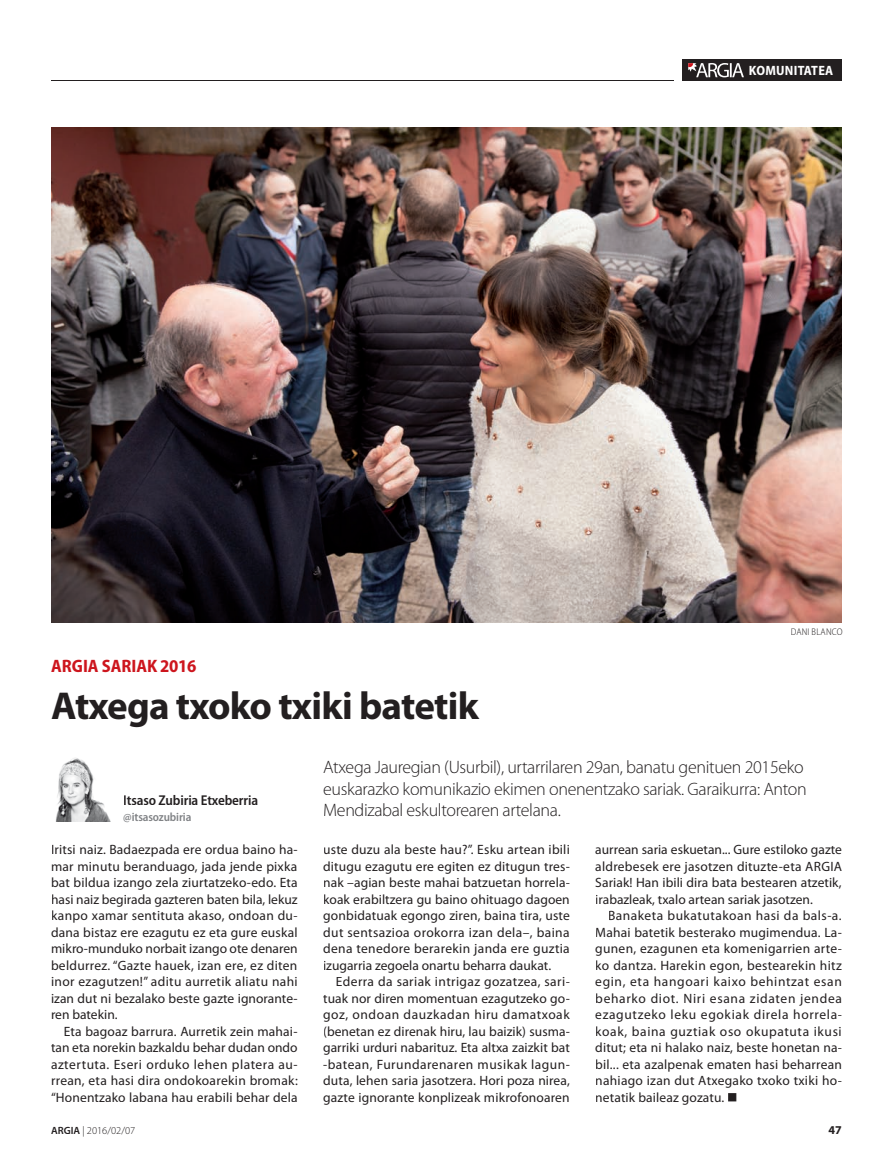
<style>
.page{position:relative;width:893px;height:1170px;background:#fff}
.page>*{position:absolute;margin:0;border:0;box-sizing:border-box;transform-origin:0 0}
.t1{font:700 39px "Myriad Pro";letter-spacing:-.02em;color:#231f20}
.t2{font:300 18px/21.6px "Myriad Pro";letter-spacing:-.02em;color:#231f20}
.t3{font:700 semi-condensed 18px "Myriad Pro";color:#cd151d}
.t4{font:600 semi-condensed 14.25px "Myriad Pro";letter-spacing:-.01em;color:#231f20}
.t5{font:13.5px/16.5px "Myriad Pro";letter-spacing:.005em;color:#231f20;text-align:justify}
.t6{font:700 semi-condensed 13.5px "Myriad Pro";letter-spacing:.02em;color:#fff}
.t7{font:600 semi-condensed 12px "Myriad Pro";letter-spacing:-.01em;color:#808285}
.t8{font:700 12px "Myriad Pro";color:#231f20}
.t9{font:300 10.5px "Myriad Pro";color:#231f20}
.t10{font:300 semi-condensed 9.75px "Myriad Pro";letter-spacing:.02em;color:#231f20}
.s1{font-weight:600}
</style>
<div class="page">
<hr style="left:51px;top:80px;width:623px;height:1px;background:#231f20">
<img style="left:51px;top:128px;width:791px;height:495px">
<div style="left:682px;top:60px;width:160px;height:21px;background:#231f20"></div>
<svg style="left:688px;top:63px;width:56px;height:14px"></svg>
<img style="left:56px;top:758px;width:55px;height:63px">
<p class="t6" style="left:749px;top:62px;width:86px">KOMUNITATEA</p>
<h2 class="t3" style="left:51px;top:654px;width:147px">ARGIA SARIAK 2016</h2>
<h1 class="t1" style="left:51px;top:680px;width:429px">Atxega txoko txiki batetik</h1>
<p class="t10" style="left:791px;top:625px;width:53px">DANI BLANCO</p>
<p class="t4" style="left:123px;top:790px;width:136px">Itsaso Zubiria Etxeberria</p>
<p class="t7" style="left:123px;top:809px;width:70px">@itsasozubiria</p>
<p class="t5" style="left:51px;top:841px;width:248px">Iritsi naiz. Badaezpada ere ordua baino ha&shy;mar minutu beranduago, jada jende pixka bat bildua izango zela ziurtatzeko-edo. Eta hasi naiz begirada gazteren baten bila, lekuz kanpo xamar sentituta akaso, ondoan du&shy;dana bistaz ere ezagutu ez eta gure euskal mikro-munduko norbait izango ote denaren beldurrez. “Gazte hauek, izan ere, ez diten inor ezagutzen!” aditu aurretik aliatu nahi izan dut ni bezalako beste gazte ignorante&shy;ren batekin.</p>
<p class="t5" style="left:51px;top:1022px;width:248px;text-indent:13px">Eta bagoaz barrura. Aurretik zein mahai&shy;tan eta norekin bazkaldu behar dudan ondo aztertuta. Eseri orduko lehen platera au&shy;rrean, eta hasi dira ondokoarekin bromak: “Honentzako labana hau erabili behar dela</p>
<h2 class="t2" style="left:323px;top:756px;width:485px">Atxega Jauregian (Usurbil), urtarrilaren 29an, banatu genituen 2015eko euskarazko komunikazio ekimen onenentzako sariak. Garaikurra: Anton<br>Mendizabal eskultorearen artelana.</h2>
<p class="t5" style="left:323px;top:841px;width:248px">uste duzu ala beste hau?”. Esku artean ibili ditugu ezagutu ere egiten ez ditugun tres&shy;nak –agian beste mahai batzuetan horrela&shy;koak erabiltzera gu baino ohituago dagoen gonbidatuak egongo ziren, baina tira, uste dut sentsazioa orokorra izan dela–, baina dena tenedore berarekin janda ere guztia izugarria zegoela onartu beharra daukat.</p>
<p class="t5" style="left:323px;top:973px;width:248px;text-indent:13px">Ederra da sariak intrigaz gozatzea, sari&shy;tuak nor diren momentuan ezagutzeko go&shy;goz, ondoan dauzkadan hiru damatxoak (benetan ez direnak hiru, lau baizik) susma&shy;garriki urduri nabarituz. Eta altxa zaizkit bat -batean, Furundarenaren musikak lagun&shy;duta, lehen saria jasotzera. Hori poza nirea, gazte ignorante konplizeak mikrofonoaren</p>
<p class="t5" style="left:595px;top:841px;width:248px">aurrean saria eskuetan... Gure estiloko gazte aldrebesek ere jasotzen dituzte-eta ARGIA Sariak! Han ibili dira bata bestearen atzetik, irabazleak, txalo artean sariak jasotzen.</p>
<p class="t5" style="left:595px;top:907px;width:248px;text-indent:13px">Banaketa bukatutakoan hasi da bals-a.<br>Mahai batetik besterako mugimendua. La&shy;gunen, ezagunen eta komenigarrien arte&shy;ko dantza. Harekin egon, bestearekin hitz egin, eta hangoari kaixo behintzat esan beharko diot. Niri esana zidaten jendea ezagutzeko leku egokiak direla horrela&shy;koak, baina guztiak oso okupatuta ikusi ditut; eta ni halako naiz, beste honetan na&shy;bil... eta azalpenak ematen hasi beharrean nahiago izan dut Atxegako txoko txiki ho&shy;netatik baileaz gozatu. ■</p>
<p class="t9" style="left:51px;top:1123px;width:86px"><span class="s1">ARGIA</span> | 2016/02/07</p>
<p class="t8" style="left:829px;top:1122px;width:15px">47</p>
</div>
